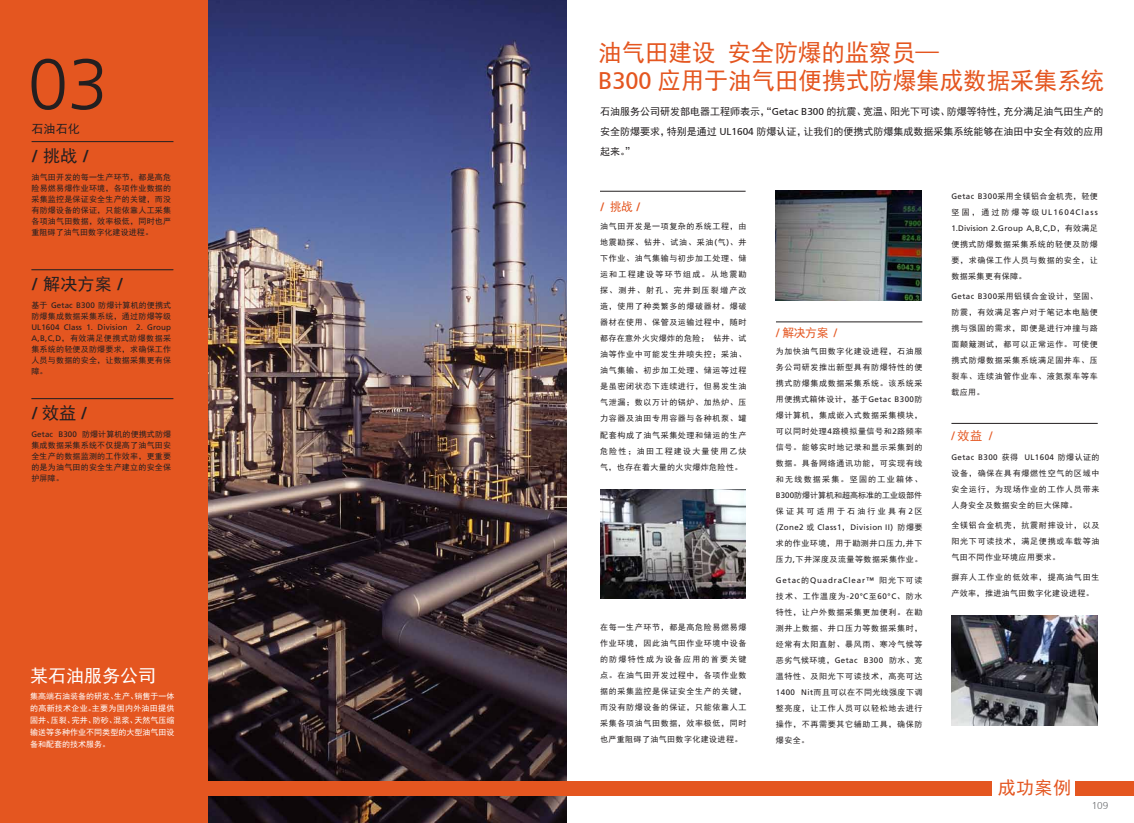
<style>
.page{position:relative;width:1134px;height:823px;background:#fff}
.page>*{position:absolute;margin:0;border:0;box-sizing:border-box;transform-origin:0 0}
.t1{font:300 72px "Frutiger";color:#231f20}
.t2{font:24px/28px "Sim Hei";color:#e45620}
.t3{font:18px "Sim Hei";color:#fff}
.t4{font:18px "Sim Hei";color:#e45620}
.t5{font:700 17px "Frutiger";color:#231f20}
.t6{font:17px "Sim Hei";color:#231f20}
.t7{font:12px "Sim Hei";color:#e45620}
.t8{font:700 12px "Frutiger";color:#e45620;scale:.95 1}
.t9{font:12px "Frutiger";color:#e45620}
.t10{font:12px "Sim Hei";color:#231f20}
.t11{font:10px/20px "Sim Hei";color:#231f20;text-align:justify}
.t12{font:300 10px "Frutiger 45";color:#6d6f71}
.t13{font:8px/16px "Sim Hei";letter-spacing:.06em;color:#231f20;text-align:justify}
.t14{font:8px/16px "Frutiger";letter-spacing:.05em;color:#231f20}
.t15{font:8px/12px "Sim Hei";letter-spacing:.005em;color:#fff;text-align:justify}
.t16{font:8px/11px "Sim Hei";letter-spacing:.03em;color:#231f20}
.t17{font:8px/16px "Sim Hei";letter-spacing:.095em;color:#231f20}
.t18{font:8px "Frutiger";letter-spacing:.015em;color:#231f20}
.t19{font:8px "Frutiger";letter-spacing:.1em;color:#231f20}
.s1{font-family:"Sim Hei";font-weight:400}
.s2{font-family:"Frutiger";font-weight:700}
.s3{font-family:"Frutiger"}
.s4{font-family:"Frutiger 55 Roman"}
.s5{font-family:"Sim Hei"}
</style>
<div class="page">
<img style="left:208px;top:0;width:359px;height:822px">
<div style="left:0;top:0;width:208px;height:822px;background:#e45620"></div>
<div style="left:0;top:780px;width:992px;height:14px;background:#e45620"></div>
<div style="left:1076px;top:780px;width:58px;height:14px;background:#e45620"></div>
<hr style="left:600px;top:191px;width:146px;height:1px;background:#231f20">
<hr style="left:776px;top:321px;width:146px;height:1px;background:#231f20">
<hr style="left:951px;top:423px;width:147px;height:1px;background:#231f20">
<img style="left:951px;top:615px;width:146px;height:109px">
<img style="left:600px;top:489px;width:146px;height:109px">
<img style="left:776px;top:191px;width:146px;height:109px">
<hr style="left:32px;top:141px;width:141px;height:1px;background:#231f20">
<hr style="left:31px;top:269px;width:142px;height:1px;background:#231f20">
<hr style="left:31px;top:398px;width:142px;height:1px;background:#231f20">
<h1 class="t1" style="left:28px;top:44px;width:82px">03</h1>
<h3 class="t10" style="left:31px;top:123px;width:50px">石油石化</h3>
<h3 class="t5" style="left:32px;top:146px;width:59px">/ <span class="s1">挑战</span> /</h3>
<p class="t13" style="left:31px;top:171px;width:141px;line-height:11px">油气田开发的每一生产环节，都是高危险易燃易爆作业环境，各项作业数据的采集监控是保证安全生产的关键，而没有防爆设备的保证，只能依靠人工采集各项油气田数据，效率极低，同时也严重阻碍了油气田数字化建设进程。</p>
<h3 class="t6" style="left:32px;top:275px;width:93px"><span class="s2">/</span> 解决方案 <span class="s2">/</span></h3>
<p class="t16" style="left:31px;top:299px;width:141px">基于 <span class="s3">Getac B300</span> 防爆计算机的便携式防爆集成数据采集系统，通过防爆等级</p>
<p class="t18" style="left:31px;top:322px;width:141px">UL1604 Class 1. Division 2. Group</p>
<p class="t13" style="left:31px;top:332px;width:141px;line-height:11px"><span class="s3">A,B,C,D</span>，有效满足便携式防爆数据采集系统的轻便及防爆要求，求确保工作人员与数据的安全，让数据采集更有保障。</p>
<h3 class="t5" style="left:32px;top:403px;width:57px">/ <span class="s1">效益</span> /</h3>
<p class="t13" style="left:31px;top:428px;width:141px;line-height:11px"><span class="s3">Getac B300</span> 防爆计算机的便携式防爆集成数据采集系统不仅提高了油气田安全生产的数据监测的工作效率，更重要的是为油气田的安全生产建立的安全保护屏障。</p>
<h3 class="t3" style="left:30px;top:666px;width:127px">某石油服务公司</h3>
<p class="t15" style="left:30px;top:690px;width:146px">集高端石油装备的研发、生产、销售于一体的高新技术企业。主要为国内外油田提供固井、压裂、完井、防砂、混浆、天然气压缩输送等多种作业不同类型的大型油气田设备和配套的技术服务。</p>
<h2 class="t2" style="left:598px;top:39px;width:508px">油气田建设 安全防爆的监察员—<br><span class="s4">B300</span> 应用于油气田便携式防爆集成数据采集系统</h2>
<p class="t11" style="left:600px;top:102px;width:505px">石油服务公司研发部电器工程师表示，“<span class="s4">Getac B300</span> 的抗震、宽温、阳光下可读、防爆等特性，充分满足油气田生产的安全防爆要求，特别是通过 <span class="s4">UL1604</span> 防爆认证，让我们的便携式防爆集成数据采集系统能够在油田中安全有效的应用起来。”</p>
<h3 class="t8" style="left:600px;top:199px;width:44px">/ <span class="s1">挑战</span> /</h3>
<p class="t13" style="left:600px;top:218px;width:148px">油气田开发是一项复杂的系统工程，由地震勘探、钻井、试油、采油<span class="s3">(</span>气<span class="s3">)</span>、井下作业、油气集输与初步加工处理、储运和工程建设等环节组成。从地震勘探、测井、射孔、完井到压裂增产改造，使用了种类繁多的爆破器材。爆破器材在使用、保管及运输过程中，随时都存在意外火灾爆炸的危险；钻井、试油等作业中可能发生井喷失控；采油、油气集输、初步加工处理、储运等过程是虽密闭状态下连续进行，但易发生油气泄漏；数以万计的锅炉、加热炉、压力容器及油田专用容器与各种机泵、罐配套构成了油气采集处理和储运的生产危险性；油田工程建设大量使用乙炔气，也存在着大量的火灾爆炸危险性。</p>
<p class="t13" style="left:600px;top:618px;width:148px">在每一生产环节，都是高危险易燃易爆作业环境，因此油气田作业环境中设备的防爆特性成为设备应用的首要关键点。在油气田开发过程中，各项作业数据的采集监控是保证安全生产的关键，而没有防爆设备的保证，只能依靠人工采集各项油气田数据，效率极低，同时也严重阻碍了油气田数字化建设进程。</p>
<h3 class="t7" style="left:776px;top:326px;width:62px"><span class="s3">/</span> 解决方案 <span class="s3">/</span></h3>
<p class="t13" style="left:776px;top:343px;width:148px">为加快油气田数字化建设进程，石油服务公司研发推出新型具有防爆特性的便携式防爆集成数据采集系统。该系统采用便携式箱体设计，基于<span class="s3">Getac B300</span>防爆计算机，集成嵌入式数据采集模块，可以同时处理<span class="s3">4</span>路模拟量信号和<span class="s3">2</span>路频率信号。能够实时地记录和显示采集到的数据。具备网络通讯功能，可实现有线和无线数据采集。坚固的工业箱体、<span class="s3">B300</span>防爆计算机和超高标准的工业级部件保证其可适用于石油行业具有<span class="s3">2</span>区</p>
<p class="t14" style="left:776px;top:519px;width:148px">(Zone2 <span class="s5">或</span> Class1<span class="s5">，</span>Division II) <span class="s5">防爆要</span></p>
<p class="t13" style="left:776px;top:535px;width:148px">求的作业环境，用于勘测井口压力<span class="s3">,</span>井下压力<span class="s3">,</span>下井深度及流量等数据采集作业。</p>
<p class="t19" style="left:776px;top:574px;width:148px">Getac<span class="s5">的</span>QuadraClear™ <span class="s5">阳光下可读</span></p>
<p class="t13" style="left:776px;top:587px;width:148px">技术、工作温度为<span class="s3">-20°C</span>至<span class="s3">60°C</span>、防水特性，让户外数据采集更加便利。在勘测井上数据、井口压力等数据采集时，经常有太阳直射、暴风雨、寒冷气候等恶劣气候环境，<span class="s3">Getac B300</span> 防水、宽温特性、及阳光下可读技术，高亮可达<span class="s3">1400 Nit</span>而且可以在不同光线强度下调整亮度，让工作人员可以轻松地去进行操作，不再需要其它辅助工具，确保防爆安全。</p>
<p class="t13" style="left:951px;top:188px;width:148px"><span class="s3">Getac B300</span>采用全镁铝合金机壳，轻便</p>
<p class="t14" style="left:951px;top:204px;width:148px"><span class="s5">坚固，通过防爆等级</span>UL1604Class<br>1.Division 2.Group A,B,C,D<span class="s5">，有效满足</span></p>
<p class="t13" style="left:951px;top:236px;width:148px">便携式防爆数据采集系统的轻便及防爆要，求确保工作人员与数据的安全，让数据采集更有保障。</p>
<p class="t13" style="left:951px;top:288px;width:148px"><span class="s3">Getac B300</span>采用铝镁合金设计，坚固、防震，有效满足客户对于笔记本电脑便携与强固的需求，即便是进行冲撞与路面颠簸测试，都可以正常运作。可使便携式防爆数据采集系统满足固井车、压裂车、连续油管作业车、液氮泵车等车载应用。</p>
<h3 class="t9" style="left:951px;top:428px;width:43px">/ <span class="s5">效益</span> /</h3>
<p class="t14" style="left:951px;top:448px;width:150px">Getac B300 <span class="s5">获得</span> UL1604 <span class="s5">防爆认证的</span></p>
<p class="t13" style="left:951px;top:464px;width:150px">设备，确保在具有爆燃性空气的区域中安全运行，为现场作业的工作人员带来人身安全及数据安全的巨大保障。</p>
<p class="t13" style="left:951px;top:516px;width:150px">全镁铝合金机壳，抗震耐摔设计，以及阳光下可读技术，满足便携或车载等油气田不同作业环境应用要求。</p>
<p class="t17" style="left:951px;top:568px;width:150px">摒弃人工作业的低效率，提高油气田生产效率，推进油气田数字化建设进程。</p>
<h3 class="t4" style="left:998px;top:778px;width:75px">成功案例</h3>
<p class="t12" style="left:1092px;top:799px;width:18px">109</p>
</div>
